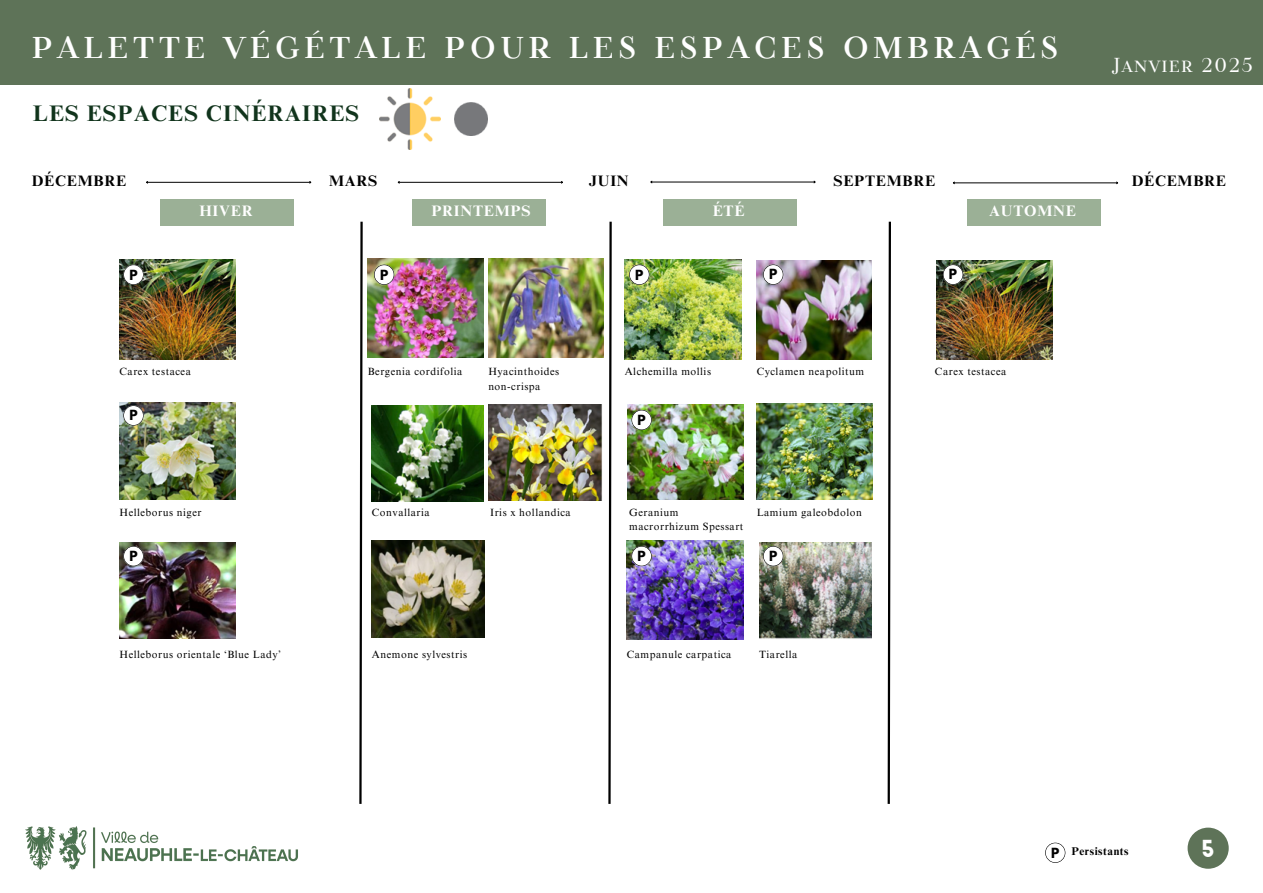
<style>
.page{position:relative;width:1263px;height:893px;background:#fff}
.page>*{position:absolute;margin:0;border:0;box-sizing:border-box;transform-origin:0 0}
.t1{font:700 29.92px "TT Tsars D";letter-spacing:.14em;color:#fff}
.t2{font:24.67px "Etna";color:#fff}
.t3{font:700 22.5px "Times NRMT Pro";letter-spacing:.05em;color:#11341c}
.t4{font:20.1px "TT Tsars D";letter-spacing:.05em;color:#fff}
.t5{font:700 15.15px "Times NRMT Pro";letter-spacing:.05em;color:#000}
.t6{font:700 15.15px "Times NRMT Pro";letter-spacing:.05em;color:#fff}
.t7{font:700 12.38px "League Spartan";color:#000}
.t8{font:700 11.25px "Times NRMT Pro";letter-spacing:.05em;color:#000}
.t9{font:10.5px/14.6px "Times NRMT Pro";letter-spacing:.05em;color:#000}
</style>
<div class="page">
<div style="left:0;top:0;width:1263px;height:85px;background:#5e7358"></div>
<img style="left:25px;top:826px;width:273px;height:44px">
<div style="left:1187px;top:827px;width:42px;height:41px;background:#5e7358;border-radius:50%"></div>
<img style="left:379px;top:89px;width:62px;height:60px">
<hr style="left:146px;top:182px;width:165px;height:1px;background:#000">
<hr style="left:398px;top:182px;width:164px;height:1px;background:#000">
<hr style="left:651px;top:182px;width:164px;height:1px;background:#000">
<hr style="left:953px;top:183px;width:165px;height:1px;background:#000">
<div style="left:160px;top:199px;width:134px;height:27px;background:#9bb096"></div>
<div style="left:412px;top:199px;width:134px;height:27px;background:#9bb096"></div>
<div style="left:663px;top:199px;width:134px;height:27px;background:#9bb096"></div>
<div style="left:967px;top:199px;width:134px;height:27px;background:#9bb096"></div>
<img style="left:119px;top:259px;width:117px;height:100px">
<svg style="left:359px;top:221px;width:4px;height:583px"></svg>
<svg style="left:608px;top:221px;width:4px;height:583px"></svg>
<svg style="left:887px;top:221px;width:4px;height:583px"></svg>
<img style="left:368px;top:259px;width:115px;height:99px">
<img style="left:488px;top:404px;width:114px;height:96px">
<img style="left:372px;top:541px;width:112px;height:96px">
<img style="left:625px;top:259px;width:117px;height:100px">
<img style="left:757px;top:403px;width:115px;height:96px">
<img style="left:627px;top:541px;width:117px;height:99px">
<img style="left:936px;top:260px;width:117px;height:99px">
<img style="left:455px;top:103px;width:32px;height:32px">
<img style="left:488px;top:259px;width:116px;height:99px">
<img style="left:372px;top:405px;width:111px;height:96px">
<img style="left:757px;top:260px;width:114px;height:99px">
<img style="left:627px;top:404px;width:117px;height:95px">
<img style="left:759px;top:542px;width:112px;height:97px">
<svg style="left:123px;top:265px;width:21px;height:20px"></svg>
<img style="left:119px;top:402px;width:117px;height:97px">
<svg style="left:123px;top:405px;width:21px;height:20px"></svg>
<img style="left:119px;top:542px;width:117px;height:97px">
<svg style="left:123px;top:546px;width:21px;height:20px"></svg>
<svg style="left:374px;top:265px;width:20px;height:20px"></svg>
<svg style="left:629px;top:265px;width:20px;height:20px"></svg>
<svg style="left:763px;top:264px;width:20px;height:21px"></svg>
<svg style="left:631px;top:410px;width:21px;height:20px"></svg>
<svg style="left:631px;top:546px;width:21px;height:20px"></svg>
<svg style="left:763px;top:546px;width:20px;height:20px"></svg>
<svg style="left:943px;top:264px;width:20px;height:21px"></svg>
<svg style="left:1045px;top:842px;width:20px;height:21px"></svg>
<h2 class="t1" style="left:32px;top:31px;width:1028px">PALETTE VÉGÉTALE POUR LES ESPACES OMBRAGÉS</h2>
<p class="t3" style="left:33px;top:104px;width:328px">LES ESPACES CINÉRAIRES</p>
<p class="t4" style="left:1112px;top:54px;width:142px">Janvier 2025</p>
<h4 class="t5" style="left:32px;top:175px;width:96px">DÉCEMBRE</h4>
<p class="t5" style="left:833px;top:175px;width:103px">SEPTEMBRE</p>
<h4 class="t5" style="left:1132px;top:175px;width:96px">DÉCEMBRE</h4>
<p class="t6" style="left:431px;top:205px;width:101px">PRINTEMPS</p>
<p class="t6" style="left:713px;top:205px;width:33px">ÉTÉ</p>
<p class="t6" style="left:989px;top:205px;width:88px">AUTOMNE</p>
<h1 class="t5" style="left:329px;top:175px;width:50px">MARS</h1>
<h3 class="t5" style="left:589px;top:175px;width:41px">JUIN</h3>
<p class="t6" style="left:199px;top:205px;width:55px">HIVER</p>
<p class="t7" style="left:129px;top:268px;width:10px">P</p>
<p class="t7" style="left:380px;top:268px;width:10px">P</p>
<p class="t7" style="left:635px;top:268px;width:10px">P</p>
<p class="t7" style="left:769px;top:268px;width:10px">P</p>
<p class="t7" style="left:949px;top:268px;width:10px">P</p>
<p class="t9" style="left:119px;top:365px;width:73px">Carex testacea</p>
<p class="t9" style="left:368px;top:365px;width:96px">Bergenia cordifolia</p>
<h4 class="t9" style="left:625px;top:365px;width:88px">Alchemilla mollis</h4>
<h4 class="t9" style="left:757px;top:365px;width:109px">Cyclamen neapolitum</h4>
<p class="t9" style="left:488px;top:365px;width:73px">Hyacinthoides</p>
<h4 class="t9" style="left:935px;top:365px;width:73px">Carex testacea</h4>
<p class="t9" style="left:488px;top:380px;width:54px">non-crispa</p>
<p class="t7" style="left:129px;top:409px;width:10px">P</p>
<p class="t7" style="left:637px;top:414px;width:10px">P</p>
<p class="t9" style="left:119px;top:506px;width:83px">Helleborus niger</p>
<h4 class="t9" style="left:372px;top:506px;width:59px">Convallaria</h4>
<p class="t9" style="left:490px;top:506px;width:82px">Iris x hollandica</p>
<p class="t9" style="left:629px;top:506px;width:116px">Geranium macrorrhizum Spessart</p>
<p class="t9" style="left:757px;top:507px;width:107px">Lamium galeobdolon</p>
<p class="t7" style="left:129px;top:550px;width:10px">P</p>
<p class="t7" style="left:637px;top:550px;width:10px">P</p>
<p class="t7" style="left:769px;top:550px;width:10px">P</p>
<p class="t9" style="left:119px;top:648px;width:163px">Helleborus orientale ‘Blue Lady’</p>
<p class="t9" style="left:372px;top:648px;width:97px">Anemone sylvestris</p>
<h4 class="t9" style="left:627px;top:648px;width:106px">Campanule carpatica</h4>
<p class="t9" style="left:759px;top:648px;width:40px">Tiarella</p>
<p class="t7" style="left:1051px;top:846px;width:10px">P</p>
<p class="t8" style="left:1071px;top:847px;width:59px">Persistants</p>
<p class="t2" style="left:1202px;top:831px;width:14px">5</p>
</div>
